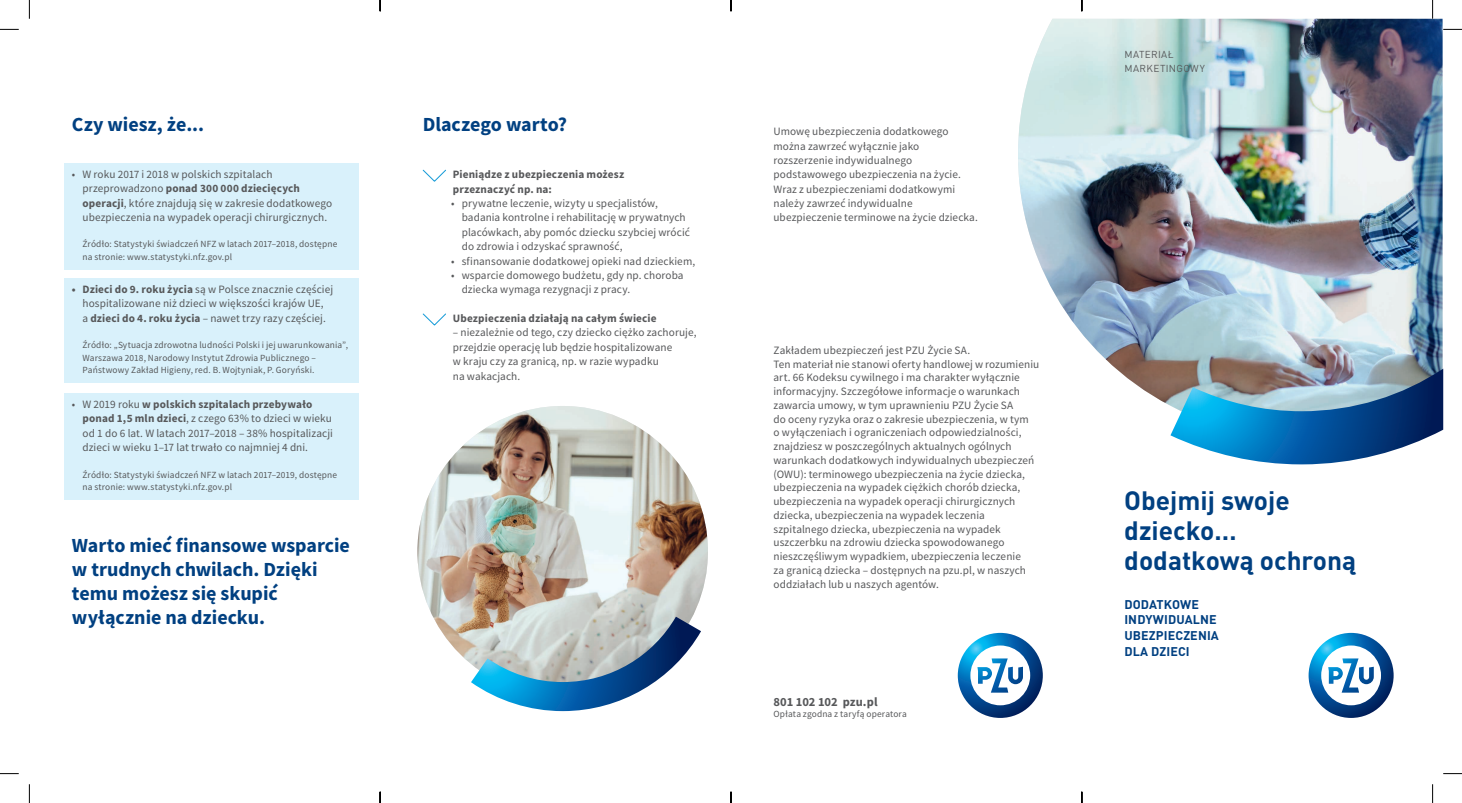
<style>
.page{position:relative;width:1462px;height:803px;background:#fff}
.page>*{position:absolute;margin:0;border:0;box-sizing:border-box;transform-origin:0 0}
.t1{font:700 26.25px/30px "DIN Pro Pl";color:#014081}
.t2{font:700 20px/23.8px "Source Sans Pro";color:#014081}
.t3{font:700 12.5px/15.6px "DIN Pro Pl";letter-spacing:.01em;color:#014081}
.t4{font:700 12.5px "Source Sans Pro";color:#57585a}
.t5{font:11.25px/13.8px "Source Sans Pro";letter-spacing:.005em;color:#57585a}
.t6{font:700 11.25px/14.4px "Source Sans Pro";letter-spacing:.01em;color:#57585a}
.t7{font:10px/13.8px "DIN Pro Pl";letter-spacing:.04em;color:#57585a}
.t8{font:9.38px/12.5px "Source Sans Pro";letter-spacing:.015em;color:#57585a}
.s1{font-weight:700}
</style>
<div class="page">
<img style="left:1018px;top:19px;width:425px;height:387px">
<svg style="left:1170px;top:369px;width:273px;height:95px;background:#5189af"></svg>
<svg style="left:1309px;top:633px;width:85px;height:85px"></svg>
<div style="left:65px;top:163px;width:294px;height:106px;background:#d9f1fb"></div>
<div style="left:65px;top:278px;width:294px;height:105px;background:#d9f1fb"></div>
<div style="left:65px;top:393px;width:294px;height:106px;background:#d9f1fb"></div>
<svg style="left:422px;top:169px;width:24px;height:13px"></svg>
<svg style="left:422px;top:313px;width:24px;height:13px"></svg>
<img style="left:417px;top:406px;width:291px;height:290px;border-radius:145px">
<svg style="left:471px;top:617px;width:230px;height:94px"></svg>
<svg style="left:958px;top:633px;width:85px;height:85px"></svg>
<svg style="left:0;top:29px;width:19px;height:1px"></svg>
<svg style="left:1443px;top:29px;width:19px;height:1px"></svg>
<svg style="left:0;top:773px;width:19px;height:1px"></svg>
<svg style="left:1443px;top:773px;width:19px;height:1px"></svg>
<svg style="left:29px;top:0;width:1px;height:19px"></svg>
<svg style="left:29px;top:784px;width:1px;height:19px"></svg>
<svg style="left:1432px;top:0;width:1px;height:19px"></svg>
<svg style="left:1432px;top:784px;width:1px;height:19px"></svg>
<svg style="left:379px;top:0;width:2px;height:11px"></svg>
<svg style="left:379px;top:792px;width:2px;height:11px"></svg>
<svg style="left:730px;top:0;width:2px;height:11px"></svg>
<svg style="left:730px;top:792px;width:2px;height:11px"></svg>
<svg style="left:1081px;top:0;width:2px;height:11px"></svg>
<svg style="left:1081px;top:792px;width:2px;height:11px"></svg>
<h2 class="t2" style="left:72px;top:112px;width:134px">Czy wiesz, że...</h2>
<p class="t5" style="left:83px;top:167px;width:251px;line-height:14.1px;text-indent:-11px">• W roku 2017 i 2018 w polskich szpitalach przeprowadzono <span class="s1">ponad 300 000 dziecięcych operacji</span>, które znajdują się w zakresie dodatkowego ubezpieczenia na wypadek operacji chirurgicznych.</p>
<p class="t8" style="left:83px;top:238px;width:256px">Źródło: Statystyki świadczeń NFZ w latach 2017–2018, dostępne na stronie: www.statystyki.nfz.gov.pl</p>
<p class="t5" style="left:72px;top:282px;width:263px;line-height:14.1px;text-align:center"><span class="s1">• Dzieci do 9. roku życia</span> są w Polsce znacznie częściej hospitalizowane niż dzieci w większości krajów UE,<br>a <span class="s1">dzieci do 4. roku życia</span> – nawet trzy razy częściej.</p>
<p class="t8" style="left:83px;top:339px;width:267px">Źródło: „Sytuacja zdrowotna ludności Polski i jej uwarunkowania”,<br>Warszawa 2018, Narodowy Instytut Zdrowia Publicznego –<br>Państwowy Zakład Higieny, red. B. Wojtyniak, P. Goryński.</p>
<p class="t5" style="left:83px;top:397px;width:252px;line-height:14.1px;text-indent:-11px">• W 2019 roku <span class="s1">w polskich szpitalach przebywało ponad 1,5 mln dzieci</span>, z czego 63% to dzieci w wieku od 1 do 6 lat. W latach 2017–2018 – 38% hospitalizacji dzieci w wieku 1–17 lat trwało co najmniej 4 dni.</p>
<p class="t8" style="left:83px;top:468px;width:256px">Źródło: Statystyki świadczeń NFZ w latach 2017–2019, dostępne na stronie: www.statystyki.nfz.gov.pl</p>
<h2 class="t2" style="left:72px;top:534px;width:279px">Warto mieć finansowe wsparcie w trudnych chwilach. Dzięki temu możesz się skupić wyłącznie na dziecku.</h2>
<h2 class="t2" style="left:423px;top:112px;width:146px">Dlaczego warto?</h2>
<p class="t6" style="left:453px;top:167px;width:173px">Pieniądze z ubezpieczenia możesz przeznaczyć np. na:</p>
<p class="t5" style="left:462px;top:196px;width:230px;line-height:14.4px;text-indent:-11px">• prywatne leczenie, wizyty u specjalistów, badania kontrolne i rehabilitację w prywatnych placówkach, aby pomóc dziecku szybciej wrócić do zdrowia i odzyskać sprawność,</p>
<p class="t5" style="left:451px;top:254px;width:246px">• sfinansowanie dodatkowej opieki nad dzieckiem,</p>
<p class="t5" style="left:462px;top:268px;width:223px;line-height:14.4px;text-indent:-11px">• wsparcie domowego budżetu, gdy np. choroba dziecka wymaga rezygnacji z pracy.</p>
<p class="t6" style="left:453px;top:311px;width:205px">Ubezpieczenia działają na całym świecie</p>
<p class="t5" style="left:453px;top:325px;width:245px;line-height:14.4px">– niezależnie od tego, czy dziecko ciężko zachoruje, przejdzie operację lub będzie hospitalizowane<br>w kraju czy za granicą, np. w razie wypadku<br>na wakacjach.</p>
<p class="t5" style="left:773px;top:124px;width:206px;line-height:14.4px">Umowę ubezpieczenia dodatkowego można zawrzeć wyłącznie jako rozszerzenie indywidualnego podstawowego ubezpieczenia na życie.<br>Wraz z ubezpieczeniami dodatkowymi należy zawrzeć indywidualne ubezpieczenie terminowe na życie dziecka.</p>
<p class="t5" style="left:773px;top:343px;width:267px">Zakładem ubezpieczeń jest PZU Życie SA.<br>Ten materiał nie stanowi oferty handlowej w rozumieniu art. 66 Kodeksu cywilnego i ma charakter wyłącznie informacyjny. Szczegółowe informacje o warunkach zawarcia umowy, w tym uprawnieniu PZU Życie SA<br>do oceny ryzyka oraz o zakresie ubezpieczenia, w tym<br>o wyłączeniach i ograniczeniach odpowiedzialności, znajdziesz w poszczególnych aktualnych ogólnych warunkach dodatkowych indywidualnych ubezpieczeń (OWU): terminowego ubezpieczenia na życie dziecka, ubezpieczenia na wypadek ciężkich chorób dziecka, ubezpieczenia na wypadek operacji chirurgicznych dziecka, ubezpieczenia na wypadek leczenia szpitalnego dziecka, ubezpieczenia na wypadek uszczerbku na zdrowiu dziecka spowodowanego nieszczęśliwym wypadkiem, ubezpieczenia leczenie<br>za granicą dziecka – dostępnych na pzu.pl, w naszych oddziałach lub u naszych agentów.</p>
<p class="t4" style="left:773px;top:694px;width:106px">801 102 102 pzu.pl</p>
<p class="t8" style="left:773px;top:708px;width:135px">Opłata zgodna z taryfą operatora</p>
<p class="t7" style="left:1124px;top:48px;width:82px">MATERIAŁ<br>MARKETINGOWY</p>
<h1 class="t1" style="left:1124px;top:484px;width:233px">Obejmij swoje dziecko… dodatkową ochroną</h1>
<p class="t3" style="left:1124px;top:596px;width:96px">DODATKOWE<br>INDYWIDUALNE<br>UBEZPIECZENIA<br>DLA DZIECI</p>
</div>
